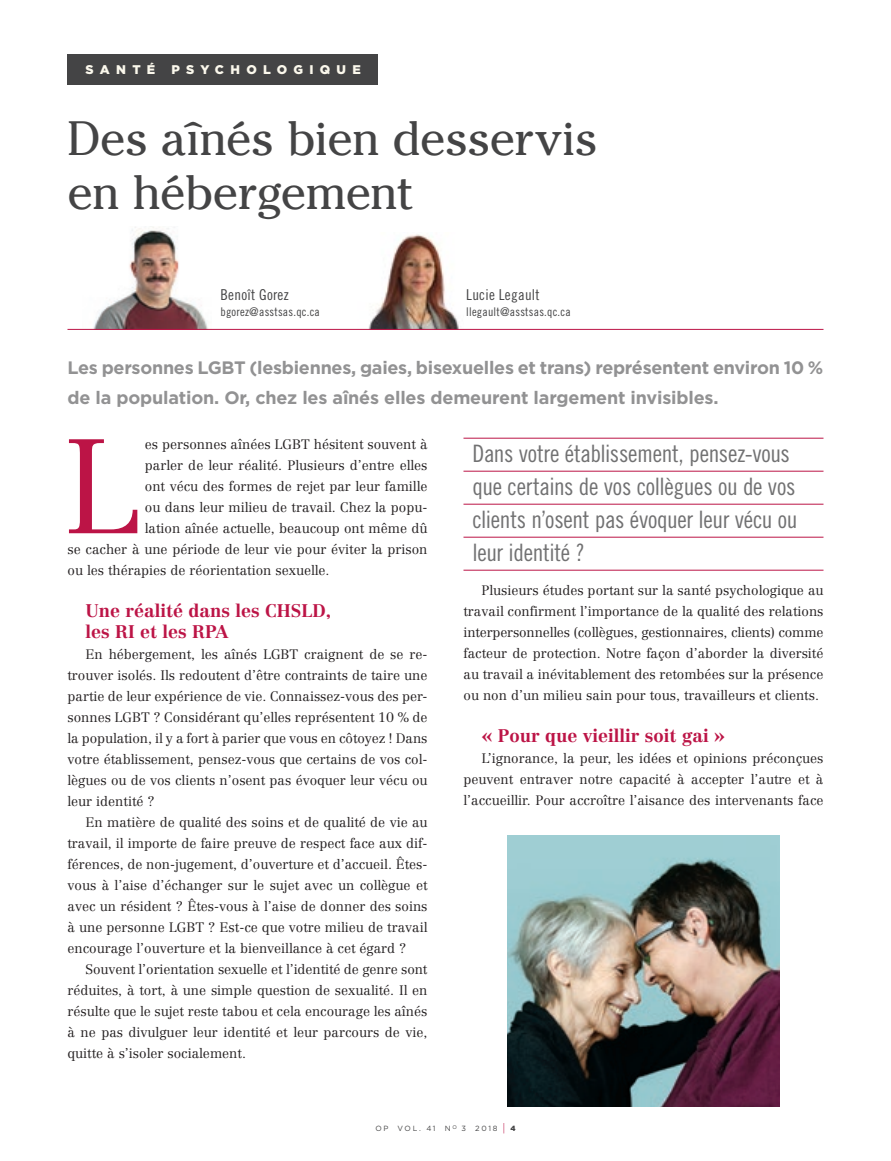
<style>
.page{position:relative;width:891px;height:1161px;background:#fff}
.page>*{position:absolute;margin:0;border:0;box-sizing:border-box;transform-origin:0 0}
.t1{font:300 132px "Centennial";color:#bc1446}
.t2{font:48px/54px "Cheltenham";letter-spacing:-.01em;color:#444445}
.ARTICLES-exergues{font:24px "Trade Gothic LT Pro Cn 18";letter-spacing:-.015em;color:#717172}
.t3{font:700 18px/30px "Gotham";letter-spacing:-.015em;color:#929293}
.ARTICLES-titres{font:700 18px/21px "Centennial";color:#bc1446}
.t4{font:15px "Trade Gothic LT Pro Cn 18";letter-spacing:.02em;color:#444445}
.ARTICLES-texte{font:300 13.5px/21px "Centennial";color:#231f20;text-align:justify}
.t5{font:900 12.6px "Gotham";letter-spacing:.5em;color:#fbf8ec}
.t6{font:12px "Trade Gothic LT Pro Cn 18";letter-spacing:.02em;color:#444445}
.t7{font:7.5px "Gotham";letter-spacing:.225em;color:#444445}
.s1{font-size:11.25px;color:#bc1446}
.s2{font-weight:900}
</style>
<div class="page">
<img style="left:357px;top:234px;width:107px;height:95px">
<img style="left:83px;top:227px;width:129px;height:102px">
<div style="left:68px;top:54px;width:310px;height:30px;background:#444445"></div>
<hr style="left:68px;top:329px;width:756px;height:1px;background:#bc1446">
<hr style="left:464px;top:438px;width:360px;height:1px;background:#bc1446">
<hr style="left:464px;top:471px;width:360px;height:1px;background:#bc1446">
<hr style="left:464px;top:504px;width:360px;height:1px;background:#bc1446">
<hr style="left:464px;top:537px;width:360px;height:1px;background:#bc1446">
<hr style="left:464px;top:570px;width:360px;height:1px;background:#bc1446">
<img style="left:508px;top:836px;width:271px;height:271px">
<p class="t5" style="left:86px;top:60px;width:71px">SANTÉ</p>
<p class="t5" style="left:171px;top:60px;width:191px">PSYCHOLOGIQUE</p>
<p class="t2" style="left:68px;top:111px;width:532px">Des aînés bien desservis en hébergement</p>
<p class="t4" style="left:220px;top:285px;width:70px">Benoît Gorez</p>
<p class="t6" style="left:220px;top:305px;width:101px">bgorez@asstsas.qc.ca</p>
<p class="t4" style="left:466px;top:285px;width:75px">Lucie Legault</p>
<p class="t6" style="left:466px;top:305px;width:106px">llegault@asstsas.qc.ca</p>
<p class="t3" style="left:68px;top:353px;width:757px">Les personnes LGBT (lesbiennes, gaies, bisexuelles et trans) représentent environ 10 % de la population. Or, chez les aînés elles demeurent largement invisibles.</p>
<p class="ARTICLES-texte" style="left:145px;top:434px;width:284px">es personnes aînées LGBT hésitent souvent à</p>
<p class="ARTICLES-texte" style="left:145px;top:455px;width:284px">parler de leur réalité. Plusieurs d’entre elles</p>
<p class="ARTICLES-texte" style="left:145px;top:476px;width:284px">ont vécu des formes de rejet par leur famille</p>
<p class="ARTICLES-texte" style="left:145px;top:497px;width:284px">ou dans leur milieu de travail. Chez la popu-</p>
<p class="ARTICLES-texte" style="left:145px;top:518px;width:284px">lation aînée actuelle, beaucoup ont même dû</p>
<p class="ARTICLES-texte" style="left:68px;top:539px;width:362px">se cacher à une période de leur vie pour éviter la prison</p>
<p class="ARTICLES-texte" style="left:68px;top:560px;width:264px">ou les thérapies de réorientation sexuelle.</p>
<p class="ARTICLES-titres" style="left:86px;top:600px;width:247px">Une réalité dans les CHSLD, les RI et les RPA</p>
<p class="ARTICLES-texte" style="left:68px;top:644px;width:362px;text-indent:18px">En hébergement, les aînés LGBT craignent de se re&shy;trouver isolés. Ils redoutent d’être contraints de taire une partie de leur expérience de vie. Connaissez-vous des per&shy;sonnes LGBT ? Considérant qu’elles représentent 10 % de la population, il y a fort à parier que vous en côtoyez ! Dans votre établissement, pensez-vous que certains de vos col&shy;lègues ou de vos clients n’osent pas évoquer leur vécu ou leur identité ?</p>
<p class="ARTICLES-texte" style="left:68px;top:812px;width:362px;text-indent:18px">En matière de qualité des soins et de qualité de vie au travail, il importe de faire preuve de respect face aux dif&shy;férences, de non-jugement, d’ouverture et d’accueil. Êtes&shy;vous à l’aise d’échanger sur le sujet avec un collègue et avec un résident ? Êtes-vous à l’aise de donner des soins à une personne LGBT ? Est-ce que votre milieu de travail encourage l’ouverture et la bienveillance à cet égard ?</p>
<p class="ARTICLES-texte" style="left:68px;top:959px;width:362px;text-indent:18px">Souvent l’orientation sexuelle et l’identité de genre sont réduites, à tort, à une simple question de sexualité. Il en résulte que le sujet reste tabou et cela encourage les aînés à ne pas divulguer leur identité et leur parcours de vie, quitte à s’isoler socialement.</p>
<p class="t1" style="left:62px;top:408px;width:80px">L</p>
<p class="ARTICLES-exergues" style="left:472px;top:439px;width:319px">Dans votre établissement, pensez-vous</p>
<p class="ARTICLES-exergues" style="left:472px;top:472px;width:325px">que certains de vos collègues ou de vos</p>
<p class="ARTICLES-exergues" style="left:472px;top:505px;width:326px">clients n’osent pas évoquer leur vécu ou</p>
<p class="ARTICLES-exergues" style="left:472px;top:538px;width:114px">leur identité ?</p>
<p class="ARTICLES-texte" style="left:464px;top:580px;width:362px;text-indent:18px">Plusieurs études portant sur la santé psychologique au travail confirment l’importance de la qualité des relations interpersonnelles (collègues, gestionnaires, clients) comme facteur de protection. Notre façon d’aborder la diversité au travail a inévitablement des retombées sur la présence ou non d’un milieu sain pour tous, travailleurs et clients.</p>
<p class="ARTICLES-titres" style="left:482px;top:725px;width:245px">« Pour que vieillir soit gai »</p>
<p class="ARTICLES-texte" style="left:464px;top:748px;width:362px;text-indent:18px">L’ignorance, la peur, les idées et opinions préconçues peuvent entraver notre capacité à accepter l’autre et à l’accueillir. Pour accroître l’aisance des intervenants face</p>
<p class="t7" style="left:375px;top:1124px;width:142px">OP VOL. 41 N<sup>O</sup> 3 2018 <span class="s1">|</span> <span class="s2">4</span></p>
</div>
